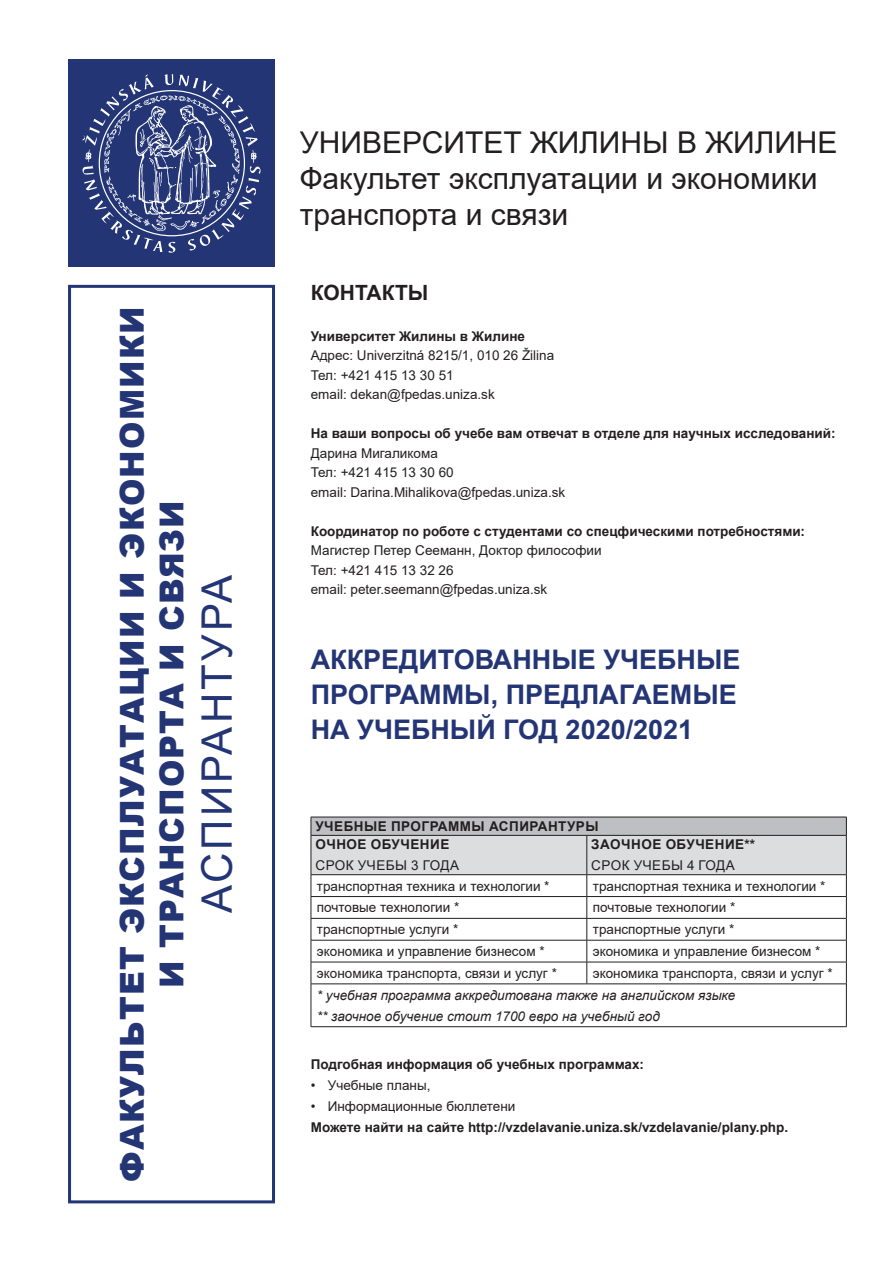
<style>
.page{position:relative;width:893px;height:1263px;background:#fff}
.page>*{position:absolute;margin:0;border:0;box-sizing:border-box;transform-origin:0 0}
.t1{font:42px "Arial";letter-spacing:.075em;color:#243575}
.t2{font:900 33px/39.6px "Arial";letter-spacing:.035em;color:#243575;text-align:center}
.t3{font:30px/36px "Arial";color:#231f20}
.t4{font:700 27px/35.4px "Arial";color:#243575}
.t5{font:700 21px "Arial";color:#231f20}
.t6{font:13.5px/19.5px "Arial";color:#231f20}
.t7{font:700 13.5px "Arial";color:#231f20}
.t8{font:italic 13.5px/21px "Arial";color:#231f20}
.t9{font:700 13.5px/18.3px "Arial";letter-spacing:.035em;color:#231f20}
.t10{font:13.5px "Arial";letter-spacing:.035em;color:#231f20}
</style>
<div class="page">
<svg style="left:311px;top:817px;width:536px;height:167px"></svg>
<hr style="left:311px;top:983px;width:276px;height:1px;background:#231f20">
<hr style="left:311px;top:984px;width:1px;height:42px;background:#231f20">
<hr style="left:587px;top:983px;width:259px;height:1px;background:#231f20">
<hr style="left:846px;top:984px;width:1px;height:42px;background:#231f20">
<hr style="left:311px;top:1026px;width:535px;height:1px;background:#231f20">
<div style="left:68px;top:60px;width:207px;height:207px;background:#243575"></div>
<svg style="left:82px;top:74px;width:179px;height:179px"></svg>
<div style="left:68px;top:285px;width:207px;height:918px;border:3px solid #243575"></div>
<h2 class="t2" style="left:111px;top:1182px;width:877px;rotate:-90deg">ФАКУЛЬТЕТ ЭКСПЛУАТАЦИИ И ЭКОНОМИКИ<br>И ТРАНСПОРТА И СВЯЗИ</h2>
<h1 class="t1" style="left:194px;top:913px;width:340px;rotate:-90deg">АСПИРАНТУРА</h1>
<h3 class="t3" style="left:300px;top:124px;width:539px">УНИВЕРСИТЕТ ЖИЛИНЫ В ЖИЛИНЕ<br>Факультет эксплуатации и экономики транспорта и связи</h3>
<h3 class="t5" style="left:311px;top:281px;width:119px">КОНТАКТЫ</h3>
<p class="t7" style="left:311px;top:328px;width:216px">Университет Жилины в Жилине</p>
<p class="t6" style="left:311px;top:346px;width:245px">Адрес: Univerzitná 8215/1, 010 26 Žilina<br>Тел: +421 415 13 30 51<br>email: dekan@fpedas.uniza.sk</p>
<p class="t7" style="left:311px;top:426px;width:526px">На ваши вопросы об учебе вам отвечат в отделе для научных исследований:</p>
<p class="t6" style="left:311px;top:443px;width:256px">Дарина Мигаликома<br>Тел: +421 415 13 30 60<br>email: Darina.Mihalikova@fpedas.uniza.sk</p>
<p class="t7" style="left:311px;top:523px;width:496px">Координатор по роботе с студентами со спецфическими потребностями:</p>
<p class="t6" style="left:311px;top:541px;width:292px">Магистер Петер Сееманн, Доктор философии<br>Тел: +421 415 13 32 26<br>email: peter.seemann@fpedas.uniza.sk</p>
<h3 class="t4" style="left:311px;top:641px;width:431px">АККРЕДИТОВАННЫЕ УЧЕБНЫЕ<br>ПРОГРАММЫ, ПРЕДЛАГАЕМЫЕ<br>НА УЧЕБНЫЙ ГОД 2020/2021</h3>
<p class="t9" style="left:315px;top:817px;width:285px">УЧЕБНЫЕ ПРОГРАММЫ АСПИРАНТУРЫ<br>ОЧНОЕ ОБУЧЕНИЕ</p>
<p class="t10" style="left:315px;top:858px;width:145px">СРОК УЧЕБЫ 3 ГОДА</p>
<p class="t9" style="left:591px;top:836px;width:165px">ЗАОЧНОЕ ОБУЧЕНИЕ**</p>
<p class="t10" style="left:591px;top:858px;width:145px">СРОК УЧЕБЫ 4 ГОДА</p>
<p class="t6" style="left:317px;top:876px;width:234px">транспортная техника и технологии *</p>
<p class="t6" style="left:593px;top:876px;width:234px">транспортная техника и технологии *</p>
<p class="t6" style="left:317px;top:898px;width:144px">почтовые технологии *</p>
<p class="t6" style="left:593px;top:898px;width:144px">почтовые технологии *</p>
<p class="t6" style="left:317px;top:920px;width:143px">транспортные услуги *</p>
<p class="t6" style="left:593px;top:920px;width:143px">транспортные услуги *</p>
<p class="t6" style="left:317px;top:941px;width:229px">экономика и управление бизнесом *</p>
<p class="t6" style="left:593px;top:941px;width:229px">экономика и управление бизнесом *</p>
<p class="t6" style="left:317px;top:963px;width:241px">экономика транспорта, связи и услуг *</p>
<p class="t6" style="left:593px;top:963px;width:241px">экономика транспорта, связи и услуг *</p>
<p class="t8" style="left:317px;top:984px;width:420px">* учебная программа аккредитована также на английском языке ** заочное обучение стоит 1700 евро на учебный год</p>
<p class="t7" style="left:311px;top:1057px;width:335px">Подгобная информация об учебных программах:</p>
<p class="t6" style="left:311px;top:1075px;width:121px">• Учебные планы,</p>
<p class="t6" style="left:311px;top:1096px;width:206px">• Информационные бюллетени</p>
<p class="t7" style="left:311px;top:1120px;width:479px">Можете найти на сайте http://vzdelavanie.uniza.sk/vzdelavanie/plany.php.</p>
</div>
